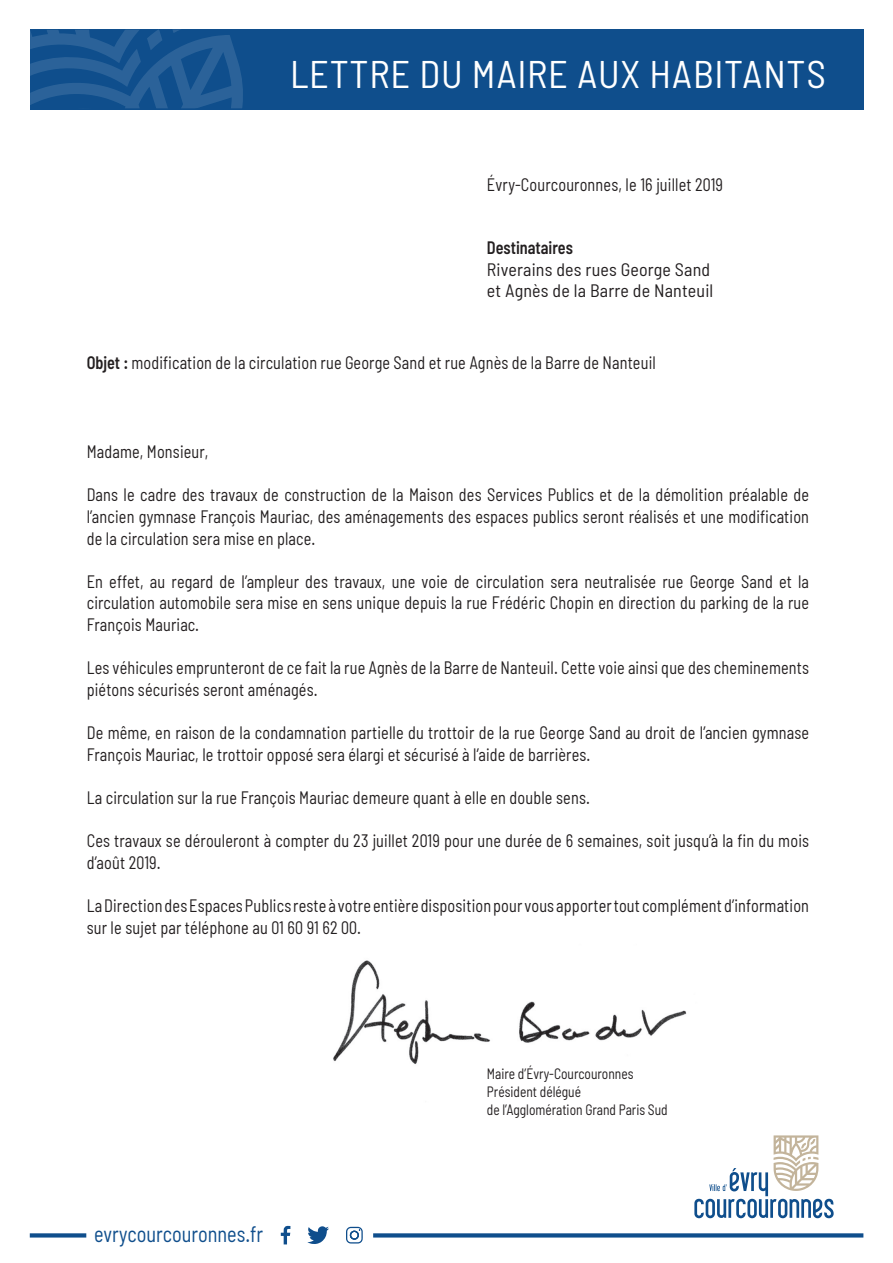
<style>
.page{position:relative;width:893px;height:1263px;background:#fff}
.page>*{position:absolute;margin:0;border:0;box-sizing:border-box;transform-origin:0 0}
.t1{font:semi-condensed 38.55px "Barlow";letter-spacing:.02em;color:#fff}
.t2{font:semi-condensed 22.5px "Barlow";color:#0f4e8c;scale:.9 1}
.t3{font:semi-condensed 18px/21.6px "Barlow";letter-spacing:.01em;color:#231f20;scale:.9 1}
.t4{font:semi-condensed 18px/21.6px "Barlow";letter-spacing:.01em;color:#231f20}
.t5{font:600 semi-condensed 18px "Barlow";color:#231f20;scale:.9 1}
.t6{font:semi-condensed 15px/18px "Barlow";color:#231f20;scale:.9 1}
.s1{font-weight:600}
</style>
<div class="page">
<img style="left:333px;top:960px;width:354px;height:104px">
<div style="left:30px;top:29px;width:833px;height:81px;background:#0f4e8c"></div>
<svg style="left:30px;top:29px;width:213px;height:79px"></svg>
<svg style="left:694px;top:1135px;width:140px;height:83px"></svg>
<svg style="left:373px;top:1233px;width:490px;height:4px;background:#225c95"></svg>
<svg style="left:346px;top:1227px;width:17px;height:16px"></svg>
<svg style="left:281px;top:1226px;width:9px;height:18px"></svg>
<svg style="left:307px;top:1226px;width:22px;height:18px"></svg>
<svg style="left:30px;top:1233px;width:56px;height:4px"></svg>
<h1 class="t1" style="left:290px;top:50px;width:537px">LETTRE DU MAIRE AUX HABITANTS</h1>
<p class="t3" style="left:487px;top:173px;width:264px">Évry-Courcouronnes, le 16 juillet 2019</p>
<p class="t5" style="left:487px;top:236px;width:97px">Destinataires</p>
<p class="t4" style="left:487px;top:258px;width:228px">Riverains des rues George Sand et Agnès de la Barre de Nanteuil</p>
<p class="t3" style="left:87px;top:351px;width:634px"><span class="s1">Objet :</span> modification de la circulation rue George Sand et rue Agnès de la Barre de Nanteuil</p>
<p class="t3" style="left:87px;top:440px;width:137px">Madame, Monsieur,</p>
<p class="t3" style="left:87px;top:484px;width:804px;text-align:justify">Dans le cadre des travaux de construction de la Maison des Services Publics et de la démolition préalable de l’ancien gymnase François Mauriac, des aménagements des espaces publics seront réalisés et une modification de la circulation sera mise en place.</p>
<p class="t3" style="left:87px;top:570px;width:804px;text-align:justify">En effet, au regard de l’ampleur des travaux, une voie de circulation sera neutralisée rue George Sand et la circulation automobile sera mise en sens unique depuis la rue Frédéric Chopin en direction du parking de la rue François Mauriac.</p>
<p class="t3" style="left:87px;top:656px;width:804px">Les véhicules emprunteront de ce fait la rue Agnès de la Barre de Nanteuil. Cette voie ainsi que des cheminements piétons sécurisés seront aménagés.</p>
<p class="t3" style="left:87px;top:721px;width:804px">De même, en raison de la condamnation partielle du trottoir de la rue George Sand au droit de l’ancien gymnase<br>François Mauriac, le trottoir opposé sera élargi et sécurisé à l’aide de barrières.</p>
<p class="t3" style="left:87px;top:786px;width:561px">La circulation sur la rue François Mauriac demeure quant à elle en double sens.</p>
<p class="t3" style="left:87px;top:829px;width:804px">Ces travaux se dérouleront à compter du 23 juillet 2019 pour une durée de 6 semaines, soit jusqu’à la fin du mois d’août 2019.</p>
<p class="t3" style="left:87px;top:894px;width:804px">La Direction des Espaces Publics reste à votre entière disposition pour vous apporter tout complément d’information sur le sujet par téléphone au 01 60 91 62 00.</p>
<p class="t2" style="left:94px;top:1220px;width:189px">evrycourcouronnes.fr</p>
<p class="t6" style="left:487px;top:1064px;width:202px">Maire d’Évry-Courcouronnes<br>Président délégué<br>de l’Agglomération Grand Paris Sud</p>
</div>
